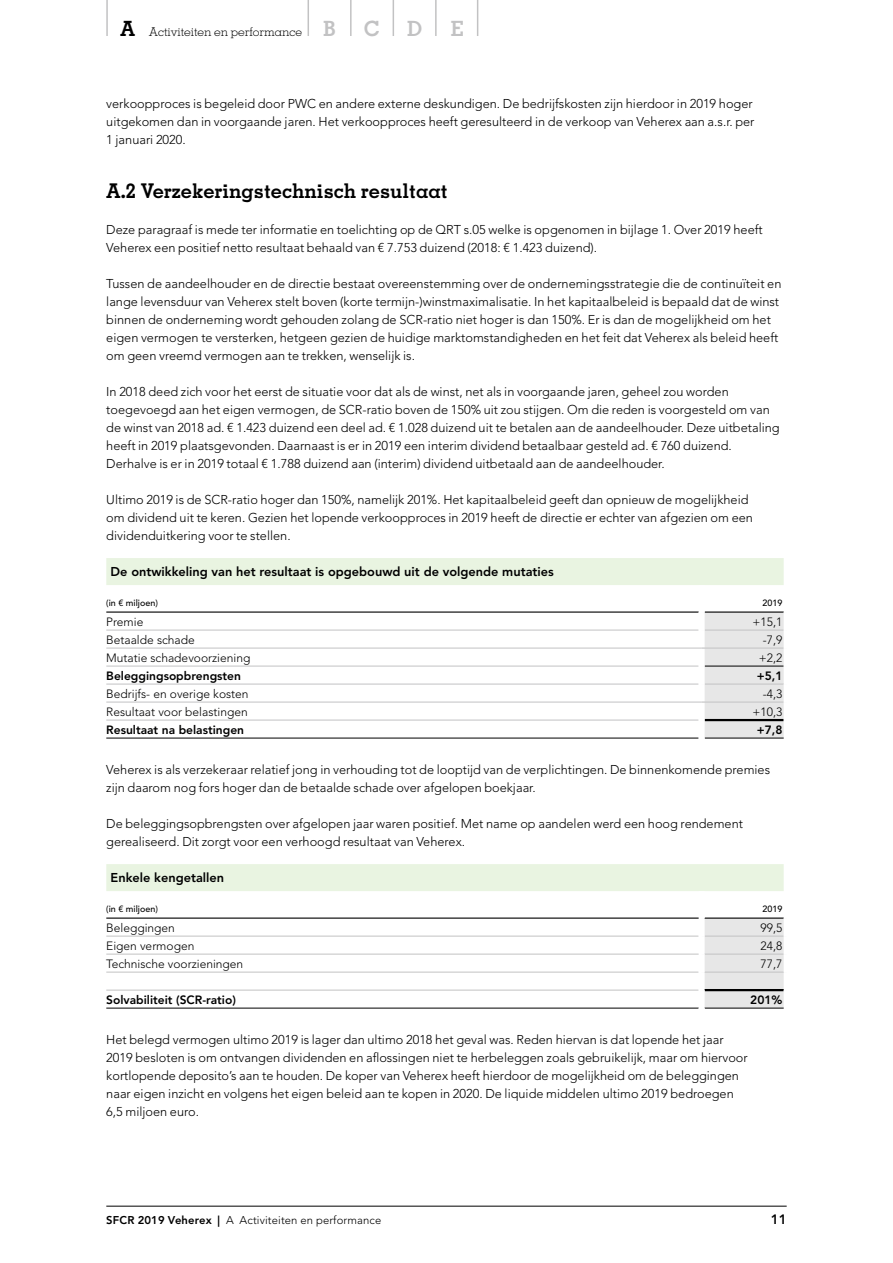
<style>
.page{position:relative;width:893px;height:1263px;background:#fff}
.page>*{position:absolute;margin:0;border:0;box-sizing:border-box;transform-origin:0 0}
.t1{font:700 21px "Memphis LT Std";color:#c2c2c3}
.t2{font:700 20.25px "Memphis LT Std";color:#000}
.t3{font:800 13.5px "Avenir LT Std";color:#000}
.t4{font:300 12.75px/18px "Avenir LT Std";color:#000}
.t5{font:800 12.75px "Avenir LT Std";color:#000}
.t6{font:300 12px "Avenir LT Std";color:#000}
.t7{font:800 12px "Avenir LT Std";color:#000}
.t8{font:300 12px "Memphis LT Std";color:#000}
.t9{font:300 11.25px "Avenir LT Std";letter-spacing:.01em;color:#000}
.t10{font:500 9px "Avenir LT Std";color:#000}
.s1{font-weight:700;font-size:21px}
.s2{font-weight:700;font-size:21px;color:#c2c2c3}
.s3{font-weight:800}
</style>
<div class="page">
<hr style="left:106px;top:0;width:2px;height:36px;background:#c2c2c3">
<hr style="left:350px;top:0;width:2px;height:36px;background:#c2c2c3">
<hr style="left:393px;top:0;width:1px;height:36px;background:#c2c2c3">
<hr style="left:435px;top:0;width:2px;height:36px;background:#c2c2c3">
<hr style="left:477px;top:0;width:1px;height:36px;background:#c2c2c3">
<hr style="left:308px;top:0;width:1px;height:36px;background:#c2c2c3">
<hr style="left:106px;top:1206px;width:681px;height:1px;background:#000">
<div style="left:106px;top:558px;width:678px;height:27px;background:#e9f4e1"></div>
<div style="left:705px;top:613px;width:79px;height:125px;background:#e7e7e7"></div>
<hr style="left:705px;top:630px;width:79px;height:1px;background:#c2c2c3">
<hr style="left:106px;top:630px;width:593px;height:1px;background:#c2c2c3">
<hr style="left:106px;top:666px;width:593px;height:1px;background:#c2c2c3">
<hr style="left:106px;top:684px;width:593px;height:1px;background:#c2c2c3">
<hr style="left:106px;top:720px;width:593px;height:1px;background:#c2c2c3">
<hr style="left:705px;top:719px;width:79px;height:2px;background:#000">
<hr style="left:705px;top:738px;width:79px;height:1px;background:#000">
<hr style="left:705px;top:666px;width:79px;height:1px;background:#000">
<hr style="left:705px;top:684px;width:79px;height:1px;background:#c2c2c3">
<hr style="left:106px;top:738px;width:593px;height:1px;background:#000">
<hr style="left:705px;top:611px;width:79px;height:2px;background:#000">
<hr style="left:106px;top:611px;width:593px;height:2px;background:#000">
<hr style="left:702px;top:648px;width:82px;height:1px;background:#c2c2c3">
<hr style="left:702px;top:702px;width:82px;height:1px;background:#c2c2c3">
<hr style="left:106px;top:648px;width:596px;height:1px;background:#c2c2c3">
<hr style="left:106px;top:702px;width:596px;height:1px;background:#c2c2c3">
<div style="left:106px;top:864px;width:678px;height:27px;background:#e9f4e1"></div>
<div style="left:705px;top:919px;width:79px;height:89px;background:#e7e7e7"></div>
<hr style="left:705px;top:936px;width:79px;height:1px;background:#c2c2c3">
<hr style="left:106px;top:936px;width:593px;height:1px;background:#c2c2c3">
<hr style="left:106px;top:972px;width:593px;height:1px;background:#c2c2c3">
<hr style="left:106px;top:990px;width:593px;height:1px;background:#c2c2c3">
<hr style="left:705px;top:989px;width:79px;height:2px;background:#000">
<hr style="left:705px;top:1008px;width:79px;height:1px;background:#000">
<hr style="left:705px;top:954px;width:79px;height:1px;background:#c2c2c3">
<hr style="left:705px;top:972px;width:79px;height:1px;background:#c2c2c3">
<hr style="left:106px;top:1008px;width:593px;height:1px;background:#000">
<hr style="left:705px;top:917px;width:79px;height:2px;background:#000">
<hr style="left:106px;top:917px;width:593px;height:2px;background:#000">
<hr style="left:106px;top:954px;width:593px;height:1px;background:#c2c2c3">
<p class="t8" style="left:120px;top:24px;width:217px"><span class="s1">A</span> Activiteiten en performance <span class="s2">B</span></p>
<h1 class="t1" style="left:364px;top:15px;width:18px">C</h1>
<h1 class="t1" style="left:407px;top:15px;width:17px">D</h1>
<h1 class="t1" style="left:451px;top:15px;width:14px">E</h1>
<p class="t4" style="left:106px;top:95px;width:650px">verkoopproces is begeleid door PWC en andere externe deskundigen. De bedrijfskosten zijn hierdoor in 2019 hoger uitgekomen dan in voorgaande jaren. Het verkoopproces heeft geresulteerd in de verkoop van Veherex aan a.s.r. per<br>1 januari 2020.</p>
<h2 class="t2" style="left:106px;top:178px;width:343px">A.2 Verzekeringstechnisch resultaat</h2>
<p class="t4" style="left:106px;top:221px;width:658px">Deze paragraaf is mede ter informatie en toelichting op de QRT s.05 welke is opgenomen in bijlage 1. Over 2019 heeft<br>Veherex een positief netto resultaat behaald van € 7.753 duizend (2018: € 1.423 duizend).</p>
<p class="t4" style="left:106px;top:275px;width:677px">Tussen de aandeelhouder en de directie bestaat overeenstemming over de ondernemingsstrategie die de continuïteit en lange levensduur van Veherex stelt boven (korte termijn-)winstmaximalisatie. In het kapitaalbeleid is bepaald dat de winst binnen de onderneming wordt gehouden zolang de SCR-ratio niet hoger is dan 150%. Er is dan de mogelijkheid om het eigen vermogen te versterken, hetgeen gezien de huidige marktomstandigheden en het feit dat Veherex als beleid heeft om geen vreemd vermogen aan te trekken, wenselijk is.</p>
<p class="t4" style="left:106px;top:383px;width:675px">In 2018 deed zich voor het eerst de situatie voor dat als de winst, net als in voorgaande jaren, geheel zou worden toegevoegd aan het eigen vermogen, de SCR-ratio boven de 150% uit zou stijgen. Om die reden is voorgesteld om van de winst van 2018 ad. € 1.423 duizend een deel ad. € 1.028 duizend uit te betalen aan de aandeelhouder. Deze uitbetaling heeft in 2019 plaatsgevonden. Daarnaast is er in 2019 een interim dividend betaalbaar gesteld ad. € 760 duizend.<br>Derhalve is er in 2019 totaal € 1.788 duizend aan (interim) dividend uitbetaald aan de aandeelhouder.</p>
<p class="t4" style="left:106px;top:491px;width:648px">Ultimo 2019 is de SCR-ratio hoger dan 150%, namelijk 201%. Het kapitaalbeleid geeft dan opnieuw de mogelijkheid om dividend uit te keren. Gezien het lopende verkoopproces in 2019 heeft de directie er echter van afgezien om een dividenduitkering voor te stellen.</p>
<p class="t5" style="left:111px;top:564px;width:445px">De ontwikkeling van het resultaat is opgebouwd uit de volgende mutaties</p>
<p class="t10" style="left:106px;top:598px;width:53px">(in € miljoen)</p>
<p class="t10" style="left:762px;top:598px;width:22px">2019</p>
<p class="t6" style="left:106px;top:614px;width:39px">Premie</p>
<p class="t6" style="left:753px;top:614px;width:31px">+15,1</p>
<p class="t6" style="left:106px;top:632px;width:90px">Betaalde schade</p>
<p class="t6" style="left:763px;top:632px;width:21px">-7,9</p>
<p class="t6" style="left:106px;top:650px;width:146px">Mutatie schadevoorziening</p>
<p class="t6" style="left:759px;top:650px;width:25px">+2,2</p>
<p class="t7" style="left:106px;top:668px;width:136px">Beleggingsopbrengsten</p>
<p class="t7" style="left:757px;top:668px;width:27px">+5,1</p>
<p class="t6" style="left:106px;top:686px;width:144px">Bedrijfs- en overige kosten</p>
<p class="t6" style="left:763px;top:686px;width:21px">-4,3</p>
<p class="t6" style="left:106px;top:704px;width:143px">Resultaat voor belastingen</p>
<p class="t6" style="left:753px;top:704px;width:31px">+10,3</p>
<p class="t7" style="left:106px;top:722px;width:139px">Resultaat na belastingen</p>
<p class="t7" style="left:757px;top:722px;width:27px">+7,8</p>
<p class="t4" style="left:106px;top:761px;width:665px">Veherex is als verzekeraar relatief jong in verhouding tot de looptijd van de verplichtingen. De binnenkomende premies zijn daarom nog fors hoger dan de betaalde schade over afgelopen boekjaar.</p>
<p class="t4" style="left:106px;top:815px;width:638px">De beleggingsopbrengsten over afgelopen jaar waren positief. Met name op aandelen werd een hoog rendement gerealiseerd. Dit zorgt voor een verhoogd resultaat van Veherex.</p>
<p class="t5" style="left:111px;top:870px;width:115px">Enkele kengetallen</p>
<p class="t10" style="left:106px;top:904px;width:53px">(in € miljoen)</p>
<p class="t10" style="left:762px;top:904px;width:22px">2019</p>
<p class="t6" style="left:106px;top:920px;width:70px">Beleggingen</p>
<p class="t6" style="left:761px;top:920px;width:23px">99,5</p>
<p class="t6" style="left:106px;top:938px;width:90px">Eigen vermogen</p>
<p class="t6" style="left:761px;top:938px;width:23px">24,8</p>
<p class="t6" style="left:106px;top:956px;width:138px">Technische voorzieningen</p>
<p class="t6" style="left:761px;top:956px;width:23px">77,7</p>
<p class="t7" style="left:106px;top:992px;width:131px">Solvabiliteit (SCR-ratio)</p>
<p class="t7" style="left:750px;top:992px;width:34px">201%</p>
<p class="t4" style="left:106px;top:1031px;width:643px">Het belegd vermogen ultimo 2019 is lager dan ultimo 2018 het geval was. Reden hiervan is dat lopende het jaar 2019 besloten is om ontvangen dividenden en aflossingen niet te herbeleggen zoals gebruikelijk, maar om hiervoor kortlopende deposito’s aan te houden. De koper van Veherex heeft hierdoor de mogelijkheid om de beleggingen naar eigen inzicht en volgens het eigen beleid aan te kopen in 2020. De liquide middelen ultimo 2019 bedroegen 6,5 miljoen euro.</p>
<p class="t9" style="left:106px;top:1214px;width:277px"><span class="s3">SFCR 2019 Veherex |</span> A Activiteiten en performance</p>
<p class="t3" style="left:771px;top:1211px;width:17px">11</p>
</div>
